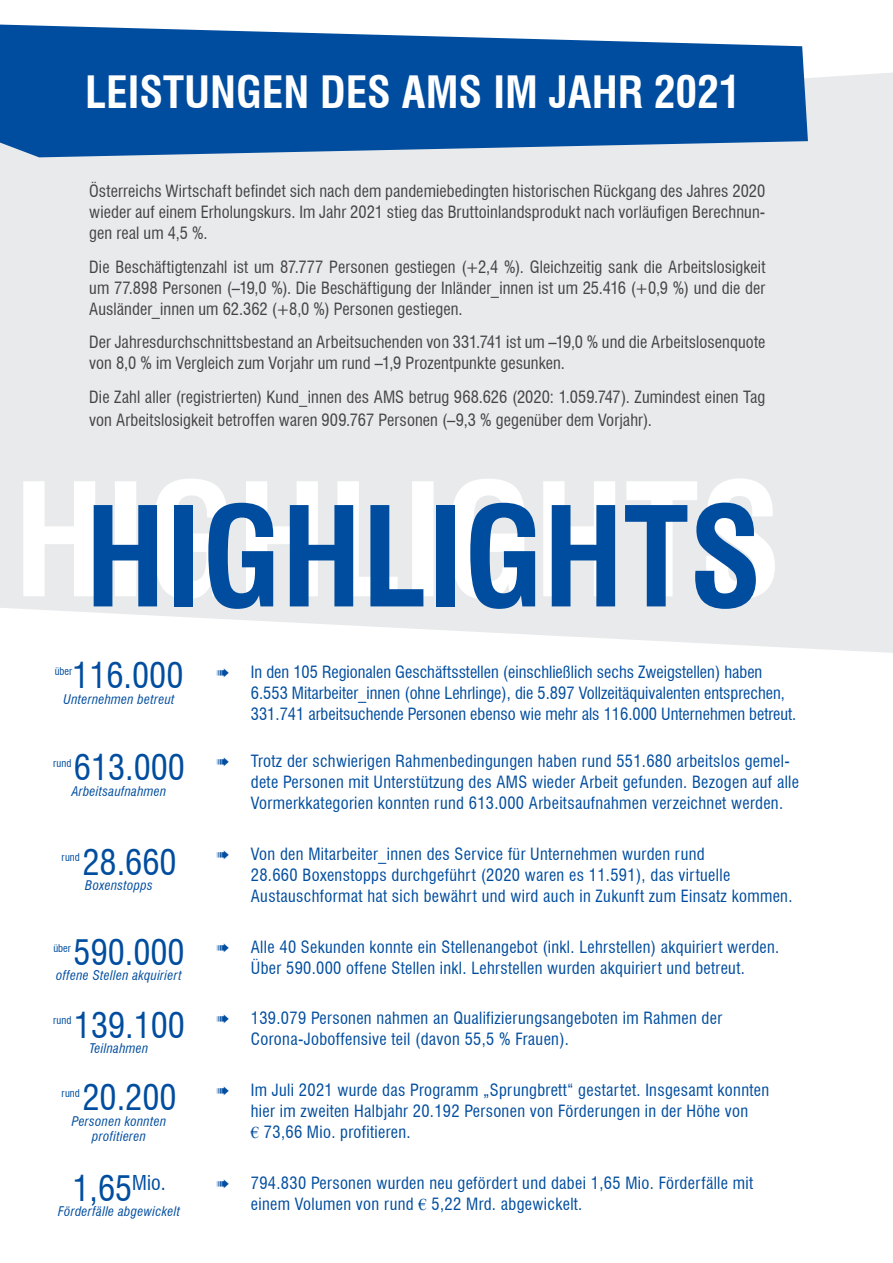
<style>
.page{position:relative;width:893px;height:1263px;background:#fff}
.page>*{position:absolute;margin:0;border:0;box-sizing:border-box;transform-origin:0 0}
.Inhaltsverzeichnis1{font:700 condensed 134.85px "Swiss 721 BT";color:#004d9f}
.Inhaltsverzeichnis1-2{font:700 condensed 43.5px "Swiss 721 BT";color:#fff}
.t1{font:condensed 34.35px "Swiss 721 BT";color:#004d9f}
.aufzählung_neu{font:condensed 16.5px/21px "Swiss 721 BT";letter-spacing:.02em;color:#004d9f}
.Einleitung_Leistungen{font:condensed 16.5px/21px "Swiss 721 BT";letter-spacing:.005em;color:#454347;text-align:justify}
.aufzählung_neu-2{font:condensed 16.5px/21px "Swiss 721 BT";color:#004d9f}
.t2{font:italic condensed 13.05px/15px "Swiss 721 BT";letter-spacing:.025em;color:#004d9f;text-align:center}
.t3{font:condensed 10.5px "Swiss 721 BT";color:#004d9f}
.s1{font-family:"Times New Roman";font-stretch:normal}
</style>
<div class="page">
<div style="left:0;top:73px;width:893px;height:580px;background:#e9eaeb"></div>
<svg style="left:0;top:25px;width:808px;height:132px;background:#2264ab"></svg>
<svg style="left:23px;top:478px;width:752px;height:121px;fill:#eceded"></svg>
<h1 class="Inhaltsverzeichnis1-2" style="left:85px;top:66px;width:657px">LEISTUNGEN DES AMS IM JAHR 2021</h1>
<p class="Einleitung_Leistungen" style="left:89px;top:180px;width:678px">Österreichs Wirtschaft befindet sich nach dem pandemiebedingten historischen Rückgang des Jahres 2020 wieder auf einem Erholungskurs. Im Jahr 2021 stieg das Bruttoinlandsprodukt nach vorläufigen Berechnun&shy;gen real um 4,5 %.</p>
<p class="Einleitung_Leistungen" style="left:89px;top:256px;width:678px">Die Beschäftigtenzahl ist um 87.777 Personen gestiegen (+2,4 %). Gleichzeitig sank die Arbeitslosigkeit um 77.898 Personen (–19,0 %). Die Beschäftigung der Inländer_innen ist um 25.416 (+0,9 %) und die der Ausländer_innen um 62.362 (+8,0 %) Personen gestiegen.</p>
<p class="Einleitung_Leistungen" style="left:89px;top:332px;width:678px">Der Jahresdurchschnittsbestand an Arbeitsuchenden von 331.741 ist um –19,0 % und die Arbeitslosenquote von 8,0 % im Vergleich zum Vorjahr um rund –1,9 Prozentpunkte gesunken.</p>
<p class="Einleitung_Leistungen" style="left:89px;top:386px;width:678px;line-height:22.5px">Die Zahl aller (registrierten) Kund_innen des AMS betrug 968.626 (2020: 1.059.747). Zumindest einen Tag von Arbeitslosigkeit betroffen waren 909.767 Personen (–9,3 % gegenüber dem Vorjahr).</p>
<h1 class="Inhaltsverzeichnis1" style="left:85px;top:476px;width:679px">HIGHLIGHTS</h1>
<p class="t3" style="left:55px;top:665px;width:19px">über</p>
<h3 class="t1" style="left:72px;top:655px;width:113px">116.000</h3>
<p class="t2" style="left:64px;top:691px;width:113px">Unternehmen betreut</p>
<p class="t3" style="left:53px;top:757px;width:20px">rund</p>
<h3 class="t1" style="left:74px;top:747px;width:113px">613.000</h3>
<p class="t2" style="left:72px;top:783px;width:96px">Arbeitsaufnahmen</p>
<p class="t3" style="left:62px;top:851px;width:20px">rund</p>
<h3 class="t1" style="left:82px;top:841px;width:96px">28.660</h3>
<p class="t2" style="left:85px;top:878px;width:69px">Boxenstopps</p>
<p class="t3" style="left:53px;top:941px;width:19px">über</p>
<h3 class="t1" style="left:74px;top:932px;width:113px">590.000</h3>
<p class="t2" style="left:56px;top:968px;width:127px">offene Stellen akquiriert</p>
<p class="t3" style="left:53px;top:1014px;width:20px">rund</p>
<h3 class="t1" style="left:74px;top:1004px;width:113px">139.100</h3>
<p class="t2" style="left:90px;top:1041px;width:60px">Teilnahmen</p>
<p class="t3" style="left:62px;top:1087px;width:20px">rund</p>
<h3 class="t1" style="left:82px;top:1077px;width:96px">20.200</h3>
<p class="t2" style="left:72px;top:1113px;width:96px">Personen konnten profitieren</p>
<h3 class="t1" style="left:72px;top:1168px;width:95px">1,65<sup>Mio.</sup></h3>
<p class="t2" style="left:58px;top:1204px;width:124px">Förderfälle abgewickelt</p>
<p class="aufzählung_neu-2" style="left:251px;top:662px;width:547px">In den 105 Regionalen Geschäftsstellen (einschließlich sechs Zweigstellen) haben<br>6.553 Mitarbeiter_innen (ohne Lehrlinge), die 5.897 Vollzeitäquivalenten entsprechen,<br>331.741 arbeitsuchende Personen ebenso wie mehr als 116.000 Unternehmen betreut.</p>
<p class="aufzählung_neu" style="left:251px;top:750px;width:550px">Trotz der schwierigen Rahmenbedingungen haben rund 551.680 arbeitslos gemel&shy;dete Personen mit Unterstützung des AMS wieder Arbeit gefunden. Bezogen auf alle<br>Vormerkkategorien konnten rund 613.000 Arbeitsaufnahmen verzeichnet werden.</p>
<p class="aufzählung_neu" style="left:251px;top:843px;width:543px">Von den Mitarbeiter_innen des Service für Unternehmen wurden rund<br>28.660 Boxenstopps durchgeführt (2020 waren es 11.591), das virtuelle<br>Austauschformat hat sich bewährt und wird auch in Zukunft zum Einsatz kommen.</p>
<p class="aufzählung_neu" style="left:251px;top:936px;width:530px">Alle 40 Sekunden konnte ein Stellenangebot (inkl. Lehrstellen) akquiriert werden.<br>Über 590.000 offene Stellen inkl. Lehrstellen wurden akquiriert und betreut.</p>
<p class="aufzählung_neu" style="left:251px;top:1008px;width:473px">139.079 Personen nahmen an Qualifizierungsangeboten im Rahmen der<br>Corona-Joboffensive teil (davon 55,5 % Frauen).</p>
<p class="aufzählung_neu" style="left:251px;top:1079px;width:520px">Im Juli 2021 wurde das Programm „Sprungbrett“ gestartet. Insgesamt konnten hier im zweiten Halbjahr 20.192 Personen von Förderungen in der Höhe von<br><span class="s1">€</span> 73,66 Mio. profitieren.</p>
<p class="aufzählung_neu" style="left:251px;top:1172px;width:504px">794.830 Personen wurden neu gefördert und dabei 1,65 Mio. Förderfälle mit einem Volumen von rund <span class="s1">€</span> 5,22 Mrd. abgewickelt.</p>
</div>
